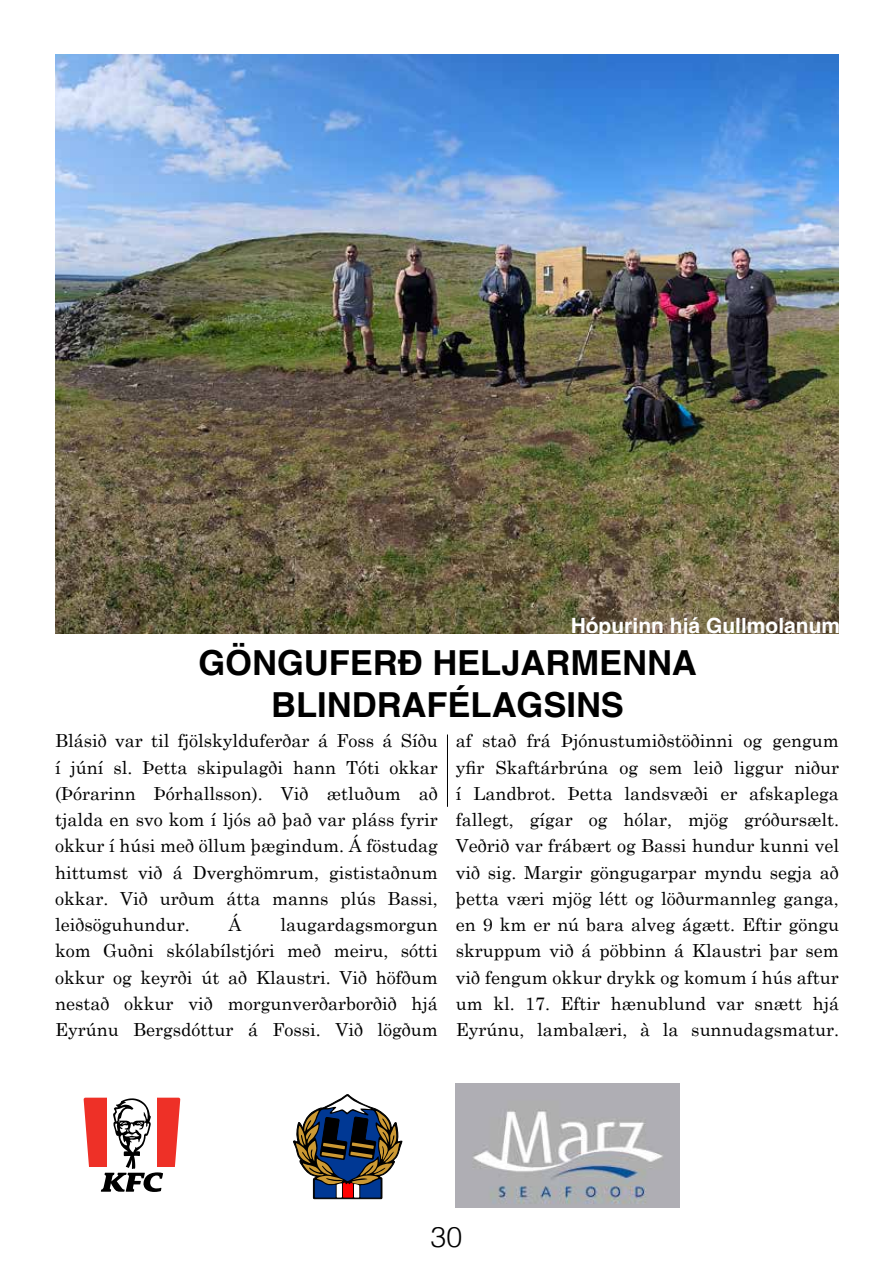
<style>
.page{position:relative;width:893px;height:1263px;background:#fff}
.page>*{position:absolute;margin:0;border:0;box-sizing:border-box;transform-origin:0 0}
.t1{font:700 34.5px/41.4px "Helvetica";color:#000;text-align:center}
.t2{font:300 28.5px "Helvetica";color:#000}
.t3{font:700 21px "Helvetica";color:#fff}
.t4{font:18px/26.2px "Century Schoolbook";color:#000;text-align:justify}
</style>
<div class="page">
<hr style="left:447px;top:734px;width:1px;height:73px;background:#000">
<svg style="left:83px;top:1097px;width:98px;height:95px"></svg>
<svg style="left:293px;top:1094px;width:109px;height:105px"></svg>
<img style="left:55px;top:54px;width:784px;height:579px">
<img style="left:456px;top:1083px;width:224px;height:124px">
<p class="t3" style="left:571px;top:613px;width:271px">Hópurinn hjá Gullmolanum</p>
<h1 class="t1" style="left:198px;top:646px;width:500px">GÖNGUFERÐ HELJARMENNA<br>BLINDRAFÉLAGSINS</h1>
<p class="t4" style="left:456px;top:727px;width:385px">af stað frá Þjónustumiðstöðinni og gengum yfir Skaftárbrúna og sem leið liggur niður í Landbrot. Þetta landsvæði er afskaplega fallegt, gígar og hólar, mjög gróðursælt.<br>Veðrið var frábært og Bassi hundur kunni vel við sig. Margir göngugarpar myndu segja að þetta væri mjög létt og löðurmannleg ganga, en 9 km er nú bara alveg ágætt. Eftir göngu skruppum við á pöbbinn á Klaustri þar sem við fengum okkur drykk og komum í hús aftur um kl. 17. Eftir hænublund var snætt hjá Eyrúnu, lambalæri, à la sunnudagsmatur.</p>
<p class="t4" style="left:55px;top:727px;width:384px">Blásið var til fjölskylduferðar á Foss á Síðu í júní sl. Þetta skipulagði hann Tóti okkar (Þórarinn Þórhallsson). Við ætluðum að tjalda en svo kom í ljós að það var pláss fyrir okkur í húsi með öllum þægindum. Á föstudag hittumst við á Dverghömrum, gististaðnum okkar. Við urðum átta manns plús Bassi, leiðsöguhundur.</p>
<p class="t4" style="left:229px;top:911px;width:14px">Á</p>
<p class="t4" style="left:55px;top:911px;width:384px;text-indent:225px">laugardagsmorgun kom Guðni skólabílstjóri með meiru, sótti okkur og keyrði út að Klaustri. Við höfðum nestað okkur við morgunverðarborðið hjá Eyrúnu Bergsdóttur á Fossi. Við lögðum</p>
<h2 class="t2" style="left:431px;top:1213px;width:33px">30</h2>
</div>
